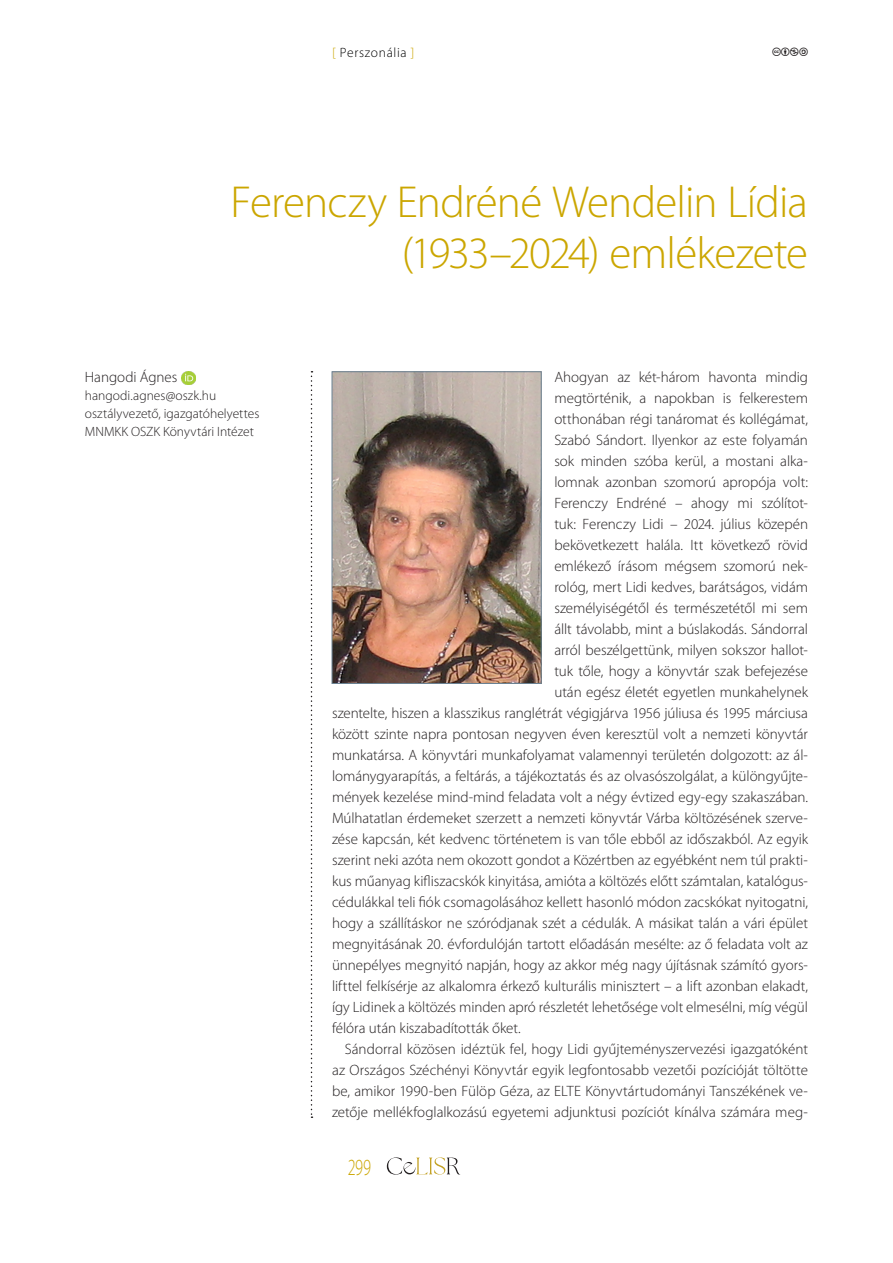
<style>
.page{position:relative;width:893px;height:1263px;background:#fff}
.page>*{position:absolute;margin:0;border:0;box-sizing:border-box;transform-origin:0 0}
.Főcím_HU{font:300 45px/51px "Myriad Pro";letter-spacing:-.02em;color:#cba600;text-align:right}
.t1{font:300 23.25px "Myriad Pro";color:#cba600;scale:.7 1}
.első_bekezdés{font:300 15px "Myriad Pro";letter-spacing:-.005em;color:#231f20}
.fő_szöveg{font:300 15px/21px "Myriad Pro";color:#231f20;text-align:justify}
.szerző_neve{font:300 15px "Myriad Pro";letter-spacing:-.005em;color:#231f20}
.szerző_titulusa{font:300 13.5px "Myriad Pro";color:#231f20}
.t2{font:300 13.5px "Myriad Pro";letter-spacing:.05em;color:#000}
.t3{font:10.5px "CC Icons";color:#231f20}
.s1{color:#cba600}
</style>
<div class="page">
<svg style="left:387px;top:1157px;width:73px;height:18px"></svg>
<svg style="left:311px;top:371px;width:1px;height:747px"></svg>
<img style="left:334px;top:373px;width:206px;height:309px">
<div style="left:332px;top:371px;width:210px;height:313px;border:1px solid #6b8293"></div>
<img style="left:182px;top:371px;width:14px;height:14px">
<p class="t2" style="left:332px;top:44px;width:84px"><span class="s1">[</span> Perszonália <span class="s1">]</span></p>
<p class="t3" style="left:790px;top:46px;width:10px">■</p>
<p class="Főcím_HU" style="left:231px;top:176px;width:579px">Ferenczy Endréné Wendelin Lídia (1933–2024) emlékezete</p>
<p class="szerző_neve" style="left:85px;top:368px;width:94px">Hangodi Ágnes</p>
<p class="szerző_titulusa" style="left:85px;top:388px;width:133px">hangodi.agnes@oszk.hu</p>
<p class="szerző_titulusa" style="left:85px;top:406px;width:176px">osztályvezető, igazgatóhelyettes</p>
<p class="szerző_titulusa" style="left:85px;top:424px;width:170px">MNMKK OSZK Könyvtári Intézet</p>
<p class="első_bekezdés" style="left:554px;top:368px;width:255px">Ahogyan az két-három havonta mindig</p>
<p class="első_bekezdés" style="left:554px;top:389px;width:255px">megtörténik, a napokban is felkerestem</p>
<p class="első_bekezdés" style="left:554px;top:410px;width:255px">otthonában régi tanáromat és kollégámat,</p>
<p class="első_bekezdés" style="left:554px;top:431px;width:255px">Szabó Sándort. Ilyenkor az este folyamán</p>
<p class="első_bekezdés" style="left:554px;top:452px;width:255px">sok minden szóba kerül, a mostani alka-</p>
<p class="első_bekezdés" style="left:554px;top:473px;width:255px">lomnak azonban szomorú apropója volt:</p>
<p class="első_bekezdés" style="left:554px;top:494px;width:255px">Ferenczy Endréné – ahogy mi szólítot-</p>
<p class="első_bekezdés" style="left:554px;top:515px;width:255px">tuk: Ferenczy Lidi – 2024. július közepén</p>
<p class="első_bekezdés" style="left:554px;top:536px;width:255px">bekövetkezett halála. Itt következő rövid</p>
<p class="első_bekezdés" style="left:554px;top:557px;width:255px">emlékező írásom mégsem szomorú nek-</p>
<p class="első_bekezdés" style="left:554px;top:578px;width:255px">rológ, mert Lidi kedves, barátságos, vidám</p>
<p class="első_bekezdés" style="left:554px;top:599px;width:255px">személyiségétől és természetétől mi sem</p>
<p class="első_bekezdés" style="left:554px;top:620px;width:255px">állt távolabb, mint a búslakodás. Sándorral</p>
<p class="első_bekezdés" style="left:554px;top:641px;width:255px">arról beszélgettünk, milyen sokszor hallot-</p>
<p class="első_bekezdés" style="left:554px;top:662px;width:255px">tuk tőle, hogy a könyvtár szak befejezése</p>
<p class="első_bekezdés" style="left:554px;top:683px;width:255px">után egész életét egyetlen munkahelynek</p>
<p class="első_bekezdés" style="left:332px;top:704px;width:477px">szentelte, hiszen a klasszikus ranglétrát végigjárva 1956 júliusa és 1995 márciusa</p>
<p class="első_bekezdés" style="left:332px;top:725px;width:477px">között szinte napra pontosan negyven éven keresztül volt a nemzeti könyvtár</p>
<p class="első_bekezdés" style="left:332px;top:746px;width:477px">munkatársa. A könyvtári munkafolyamat valamennyi területén dolgozott: az ál-</p>
<p class="első_bekezdés" style="left:332px;top:767px;width:477px">lománygyarapítás, a feltárás, a tájékoztatás és az olvasószolgálat, a különgyűjte-</p>
<p class="első_bekezdés" style="left:332px;top:788px;width:478px">mények kezelése mind-mind feladata volt a négy évtized egy-egy szakaszában.</p>
<p class="első_bekezdés" style="left:332px;top:809px;width:477px">Múlhatatlan érdemeket szerzett a nemzeti könyvtár Várba költözésének szerve-</p>
<p class="első_bekezdés" style="left:332px;top:830px;width:478px">zése kapcsán, két kedvenc történetem is van tőle ebből az időszakból. Az egyik</p>
<p class="első_bekezdés" style="left:332px;top:851px;width:477px">szerint neki azóta nem okozott gondot a Közértben az egyébként nem túl prakti-</p>
<p class="első_bekezdés" style="left:332px;top:872px;width:477px">kus műanyag kifliszacskók kinyitása, amióta a költözés előtt számtalan, katalógus-</p>
<p class="első_bekezdés" style="left:332px;top:893px;width:477px">cédulákkal teli fiók csomagolásához kellett hasonló módon zacskókat nyitogatni,</p>
<p class="első_bekezdés" style="left:332px;top:914px;width:477px">hogy a szállításkor ne szóródjanak szét a cédulák. A másikat talán a vári épület</p>
<p class="első_bekezdés" style="left:332px;top:935px;width:477px">megnyitásának 20. évfordulóján tartott előadásán mesélte: az ő feladata volt az</p>
<p class="első_bekezdés" style="left:332px;top:956px;width:477px">ünnepélyes megnyitó napján, hogy az akkor még nagy újításnak számító gyors-</p>
<p class="első_bekezdés" style="left:332px;top:977px;width:477px">lifttel felkísérje az alkalomra érkező kulturális minisztert – a lift azonban elakadt,</p>
<p class="első_bekezdés" style="left:332px;top:998px;width:477px">így Lidinek a költözés minden apró részletét lehetősége volt elmesélni, míg végül</p>
<p class="első_bekezdés" style="left:332px;top:1019px;width:190px">félóra után kiszabadították őket.</p>
<p class="fő_szöveg" style="left:332px;top:1039px;width:477px;text-indent:13px">Sándorral közösen idéztük fel, hogy Lidi gyűjteményszervezési igazgatóként az Országos Széchényi Könyvtár egyik legfontosabb vezetői pozícióját töltötte be, amikor 1990-ben Fülöp Géza, az ELTE Könyvtártudományi Tanszékének ve&shy;zetője mellékfoglalkozású egyetemi adjunktusi pozíciót kínálva számára meg-</p>
<h2 class="t1" style="left:348px;top:1153px;width:35px">299</h2>
</div>
